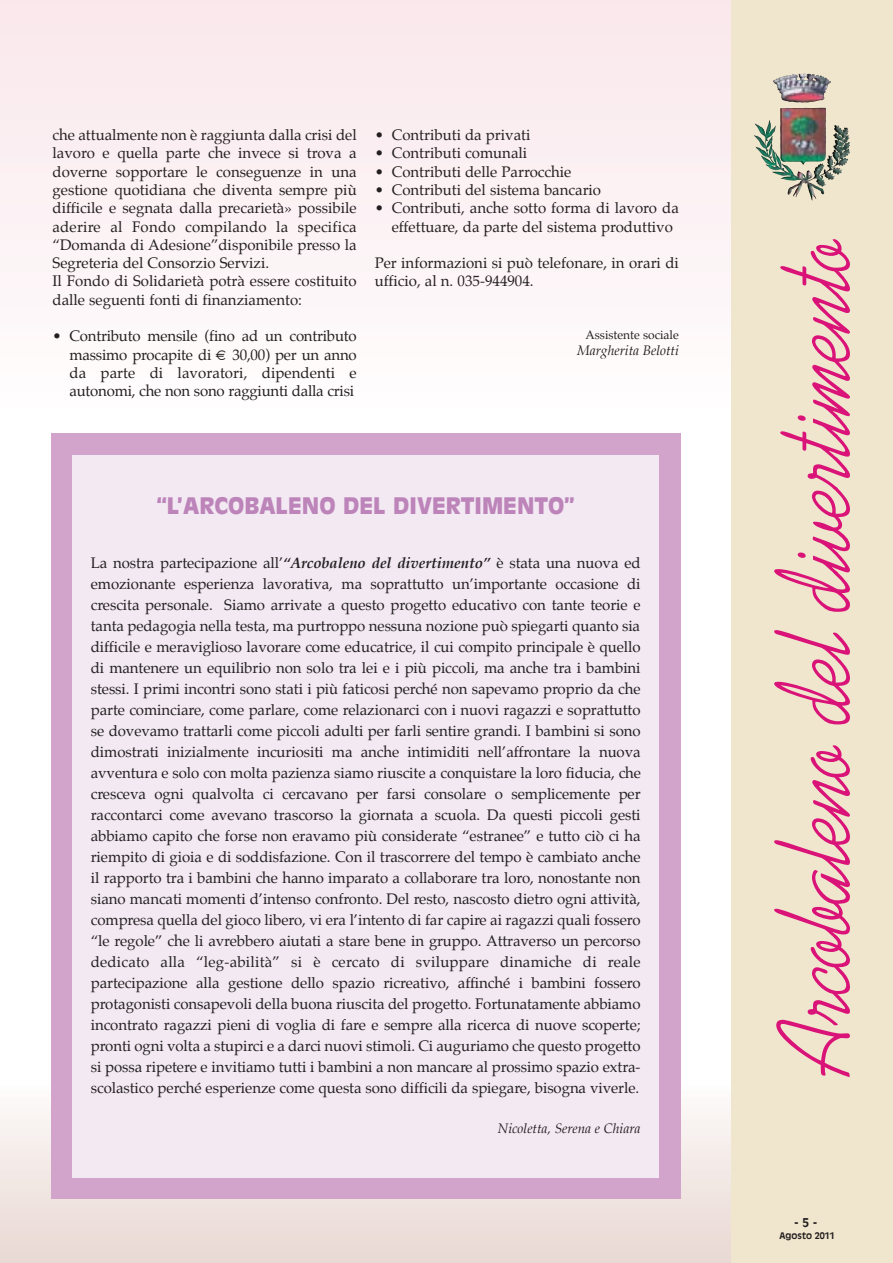
<style>
.page{position:relative;width:893px;height:1263px;background:#fff}
.page>*{position:absolute;margin:0;border:0;box-sizing:border-box;transform-origin:0 0}
.t1{font:105px "Kaufmann";color:#d91378;scale:.85 1}
.t2{font:900 22.5px "Antique Olive LT";color:#bd84ba}
.t3{font:15px/21px "Palatino";color:#231f20}
.t4{font:italic 13.5px "Palatino";color:#231f20}
.t5{font:12px "Palatino";color:#231f20}
.t6{font:700 12px "Antique Olive LT";color:#231f20}
.t7{font:700 9px "Antique Olive LT";color:#231f20}
.s1{font-weight:700;font-style:italic}
</style>
<div class="page">
<div style="left:0;top:0;width:731px;height:412px;background:#fcf1f4"></div>
<div style="left:0;top:1084px;width:731px;height:179px;background:linear-gradient(to bottom,#fcf9f9,#e9d8d2)"></div>
<div style="left:731px;top:0;width:162px;height:1263px;background:#f0e6cd"></div>
<img style="left:773px;top:74px;width:58px;height:91px">
<div style="left:51px;top:434px;width:629px;height:765px;background:#d2a3cb"></div>
<div style="left:72px;top:455px;width:587px;height:723px;background:#f2e9f3"></div>
<p class="t3" style="left:53px;top:127px;width:306px;line-height:18.3px">che attualmente non è raggiunta dalla crisi del lavoro e quella parte che invece si trova a doverne sopportare le conseguenze in una gestione quotidiana che diventa sempre più difficile e segnata dalla precarietà» possibile aderire al Fondo compilando la specifica “Domanda di Adesione”disponibile presso la Segreteria del Consorzio Servizi.<br>Il Fondo di Solidarietà potrà essere costituito dalle seguenti fonti di finanziamento:</p>
<p class="t3" style="left:70px;top:328px;width:289px;line-height:18.3px;text-align:justify;text-indent:-17px">• Contributo mensile (fino ad un contributo massimo procapite di € 30,00) per un anno da parte di lavoratori, dipendenti e autonomi, che non sono raggiunti dalla crisi</p>
<p class="t3" style="left:375px;top:125px;width:157px">• Contributi da privati</p>
<p class="t3" style="left:375px;top:144px;width:154px">• Contributi comunali</p>
<p class="t3" style="left:375px;top:162px;width:198px">• Contributi delle Parrocchie</p>
<p class="t3" style="left:375px;top:180px;width:228px">• Contributi del sistema bancario</p>
<p class="t3" style="left:392px;top:200px;width:289px;line-height:18.3px;text-indent:-17px">• Contributi, anche sotto forma di lavoro da effettuare, da parte del sistema produttivo</p>
<p class="t3" style="left:375px;top:255px;width:306px;line-height:18.3px">Per informazioni si può telefonare, in orari di ufficio, al n. 035-944904.</p>
<p class="t5" style="left:585px;top:329px;width:95px">Assistente sociale</p>
<p class="t4" style="left:577px;top:344px;width:103px">Margherita Belotti</p>
<h2 class="t2" style="left:157px;top:493px;width:419px">“L’ARCOBALENO DEL DIVERTIMENTO”</h2>
<p class="t3" style="left:91px;top:553px;width:552px;text-align:justify">La nostra partecipazione all’<span class="s1">“Arcobaleno del divertimento”</span> è stata una nuova ed emozionante esperienza lavorativa, ma soprattutto un’importante occasione di crescita personale. Siamo arrivate a questo progetto educativo con tante teorie e tanta pedagogia nella testa, ma purtroppo nessuna nozione può spiegarti quanto sia difficile e meraviglioso lavorare come educatrice, il cui compito principale è quello di mantenere un equilibrio non solo tra lei e i più piccoli, ma anche tra i bambini stessi. I primi incontri sono stati i più faticosi perché non sapevamo proprio da che parte cominciare, come parlare, come relazionarci con i nuovi ragazzi e soprattutto se dovevamo trattarli come piccoli adulti per farli sentire grandi. I bambini si sono dimostrati inizialmente incuriositi ma anche intimiditi nell’affrontare la nuova avventura e solo con molta pazienza siamo riuscite a conquistare la loro fiducia, che cresceva ogni qualvolta ci cercavano per farsi consolare o semplicemente per raccontarci come avevano trascorso la giornata a scuola. Da questi piccoli gesti abbiamo capito che forse non eravamo più considerate “estranee” e tutto ciò ci ha riempito di gioia e di soddisfazione. Con il trascorrere del tempo è cambiato anche il rapporto tra i bambini che hanno imparato a collaborare tra loro, nonostante non siano mancati momenti d’intenso confronto. Del resto, nascosto dietro ogni attività, compresa quella del gioco libero, vi era l’intento di far capire ai ragazzi quali fossero “le regole” che li avrebbero aiutati a stare bene in gruppo. Attraverso un percorso dedicato alla “leg-abilità” si è cercato di sviluppare dinamiche di reale partecipazione alla gestione dello spazio ricreativo, affinché i bambini fossero protagonisti consapevoli della buona riuscita del progetto. Fortunatamente abbiamo incontrato ragazzi pieni di voglia di fare e sempre alla ricerca di nuove scoperte; pronti ogni volta a stupirci e a darci nuovi stimoli. Ci auguriamo che questo progetto si possa ripetere e invitiamo tutti i bambini a non mancare al prossimo spazio extra&shy;scolastico perché esperienze come questa sono difficili da spiegare, bisogna viverle.</p>
<p class="t4" style="left:498px;top:1122px;width:144px">Nicoletta, Serena e Chiara</p>
<h1 class="t1" style="left:774px;top:1072px;width:985px;rotate:-90deg">Arcobaleno del divertimento</h1>
<p class="t6" style="left:794px;top:1216px;width:25px">- 5 -</p>
<p class="t7" style="left:779px;top:1230px;width:57px">Agosto 2011</p>
</div>
